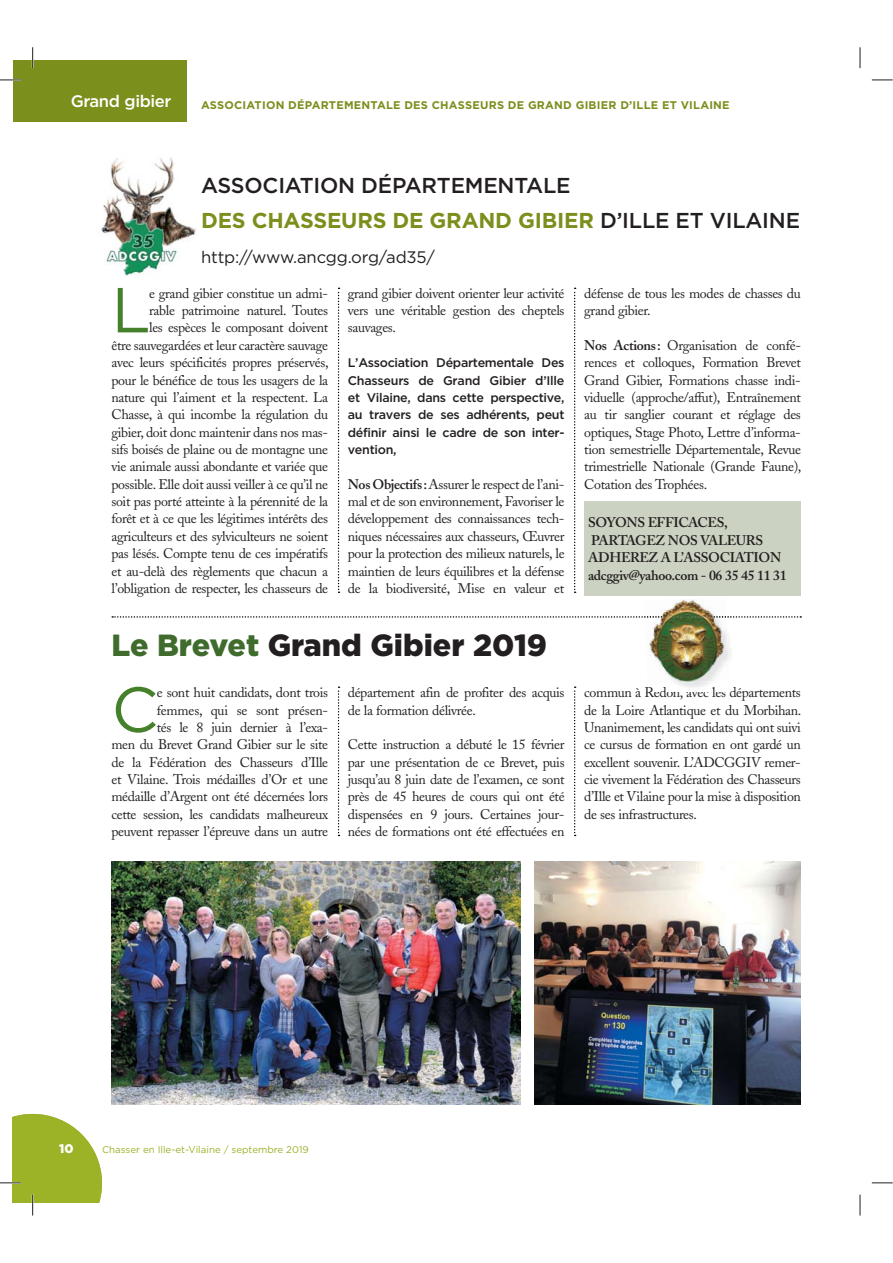
<style>
.page{position:relative;width:893px;height:1263px;background:#fff}
.page>*{position:absolute;margin:0;border:0;box-sizing:border-box;transform-origin:0 0}
.t1{font:63.6px "Gotham";color:#45812b}
.t2{font:900 30.6px "Gotham";color:#231f20}
.t3{font:500 21.6px/34.8px "Gotham";letter-spacing:-.01em;color:#231f20}
.t4{font:16.65px "Gotham";letter-spacing:-.01em;color:#231f20}
.t5{font:500 16.65px "Gotham";letter-spacing:-.025em;color:#fff}
.t6{font:13.95px/17.4px "Adobe Caslon";letter-spacing:-.025em;color:#231f20;text-align:justify}
.t7{font:600 13.95px/17.4px "Adobe Caslon";letter-spacing:-.025em;color:#231f20}
.t8{font:500 12.45px/17.4px "Gotham";letter-spacing:-.025em;color:#231f20;text-align:justify}
.t9{font:900 12.45px "Gotham";color:#fff}
.t10{font:700 11.1px "Gotham";letter-spacing:.02em;color:#7b8f1c}
.t11{font:9.75px "Gotham";color:#9cb227}
.s1{font-weight:700;color:#7b8f1c}
.s2{font-weight:600}
.s3{color:#3f6c2d}
</style>
<div class="page">
<div style="left:584px;top:501px;width:217px;height:95px;background:#cbd2c1"></div>
<img style="left:101px;top:157px;width:95px;height:119px">
<div style="left:13px;top:60px;width:173px;height:61px;background:#7b8f1c"></div>
<img style="left:111px;top:862px;width:409px;height:242px">
<img style="left:534px;top:862px;width:267px;height:242px">
<svg style="left:338px;top:288px;width:1px;height:305px"></svg>
<svg style="left:338px;top:687px;width:1px;height:149px"></svg>
<svg style="left:574px;top:288px;width:2px;height:305px"></svg>
<svg style="left:574px;top:687px;width:2px;height:149px"></svg>
<img style="left:649px;top:599px;width:62px;height:86px">
<svg style="left:112px;top:616px;width:689px;height:2px"></svg>
<img style="left:652px;top:602px;width:78px;height:82px">
<img style="left:652px;top:616px;width:74px;height:2px">
<hr style="left:0;top:79px;width:21px;height:2px;background:#fff">
<hr style="left:32px;top:47px;width:2px;height:21px;background:#fff">
<svg style="left:0;top:80px;width:21px;height:1px"></svg>
<svg style="left:872px;top:80px;width:21px;height:1px"></svg>
<svg style="left:872px;top:1183px;width:21px;height:1px"></svg>
<svg style="left:32px;top:47px;width:1px;height:21px"></svg>
<svg style="left:0;top:1114px;width:102px;height:102px"></svg>
<svg style="left:860px;top:47px;width:1px;height:21px"></svg>
<svg style="left:860px;top:1195px;width:1px;height:21px"></svg>
<p class="t5" style="left:71px;top:95px;width:102px">Grand gibier</p>
<p class="t10" style="left:201px;top:98px;width:530px">ASSOCIATION DÉPARTEMENTALE DES CHASSEURS DE GRAND GIBIER D’ILLE ET VILAINE</p>
<h3 class="t3" style="left:201px;top:170px;width:600px">ASSOCIATION DÉPARTEMENTALE<br><span class="s1">DES CHASSEURS DE GRAND GIBIER</span> D’ILLE ET VILAINE</h3>
<p class="t4" style="left:201px;top:251px;width:235px">http://www.ancgg.org/ad35/</p>
<p class="t6" style="left:111px;top:286px;width:219px;text-align:right">e grand gibier constitue un admi-<br>rable patrimoine naturel. Toutes<br>les espèces le composant doivent<br>être sauvegardées et leur caractère sauvage avec leurs spécificités propres préservés, pour le bénéfice de tous les usagers de la nature qui l’aiment et la respectent. La Chasse, à qui incombe la régulation du gibier, doit donc maintenir dans nos mas&shy;sifs boisés de plaine ou de montagne une vie animale aussi abondante et variée que possible. Elle doit aussi veiller à ce qu’il ne soit pas porté atteinte à la pérennité de la forêt et à ce que les légitimes intérêts des agriculteurs et des sylviculteurs ne soient pas lésés. Compte tenu de ces impératifs et au-delà des règlements que chacun a l’obligation de respecter, les chasseurs de</p>
<p class="t6" style="left:348px;top:286px;width:218px">grand gibier doivent orienter leur activité vers une véritable gestion des cheptels sauvages.</p>
<h1 class="t1" style="left:111px;top:286px;width:41px">L</h1>
<p class="t8" style="left:348px;top:355px;width:218px">L’Association Départementale Des Chasseurs de Grand Gibier d’Ille et Vilaine, dans cette perspective, au travers de ses adhérents, peut définir ainsi le cadre de son inter&shy;vention,</p>
<p class="t6" style="left:348px;top:477px;width:218px"><span class="s2">Nos Objectifs:</span> Assurer le respect de l’ani&shy;mal et de son environnement, Favoriser le développement des connaissances tech&shy;niques nécessaires aux chasseurs, Œuvrer pour la protection des milieux naturels, le maintien de leurs équilibres et la défense de la biodiversité, Mise en valeur et</p>
<h2 class="t2" style="left:111px;top:634px;width:437px"><span class="s3">Le Brevet</span> Grand Gibier 2019</h2>
<h1 class="t1" style="left:111px;top:685px;width:48px">C</h1>
<p class="t6" style="left:111px;top:685px;width:218px;text-align:right">e sont huit candidats, dont trois femmes, qui se sont présen-<br>tés le 8 juin dernier à l’exa-<br>men du Brevet Grand Gibier sur le site de la Fédération des Chasseurs d’Ille et Vilaine. Trois médailles d’Or et une médaille d’Argent ont été décernées lors cette session, les candidats malheureux peuvent repasser l’épreuve dans un autre</p>
<p class="t6" style="left:348px;top:685px;width:218px">département afin de profiter des acquis de la formation délivrée.</p>
<p class="t6" style="left:348px;top:738px;width:218px">Cette instruction a débuté le 15 février par une présentation de ce Brevet, puis jusqu’au 8 juin date de l’examen, ce sont près de 45 heures de cours qui ont été dispensées en 9 jours. Certaines jour&shy;nées de formations ont été effectuées en</p>
<p class="t6" style="left:584px;top:286px;width:218px">défense de tous les modes de chasses du grand gibier.</p>
<p class="t6" style="left:584px;top:338px;width:219px"><span class="s2">Nos Actions:</span> Organisation de confé&shy;rences et colloques, Formation Brevet Grand Gibier, Formations chasse indi&shy;viduelle (approche/affut), Entraînement au tir sanglier courant et réglage des optiques, Stage Photo, Lettre d’informa&shy;tion semestrielle Départementale, Revue trimestrielle Nationale (Grande Faune), Cotation des Trophées.</p>
<p class="t7" style="left:588px;top:516px;width:200px">SOYONS EFFICACES,<br>PARTAGEZ NOS VALEURS<br>ADHEREZ A L’ASSOCIATION adcggiv@yahoo.com - 06 35 45 11 31</p>
<p class="t6" style="left:644px;top:685px;width:24px">R d</p>
<p class="t6" style="left:712px;top:685px;width:26px">l d</p>
<p class="t6" style="left:584px;top:685px;width:219px">commun à e on, avec es épartements de la Loire Atlantique et du Morbihan.<br>Unanimement, les candidats qui ont suivi ce cursus de formation en ont gardé un excellent souvenir. L’ADCGGIV remer&shy;cie vivement la Fédération des Chasseurs d’Ille et Vilaine pour la mise à disposition de ses infrastructures.</p>
<p class="t9" style="left:59px;top:1144px;width:16px">10</p>
<p class="t11" style="left:102px;top:1145px;width:208px">Chasser en Ille-et-Vilaine / septembre 2019</p>
</div>
